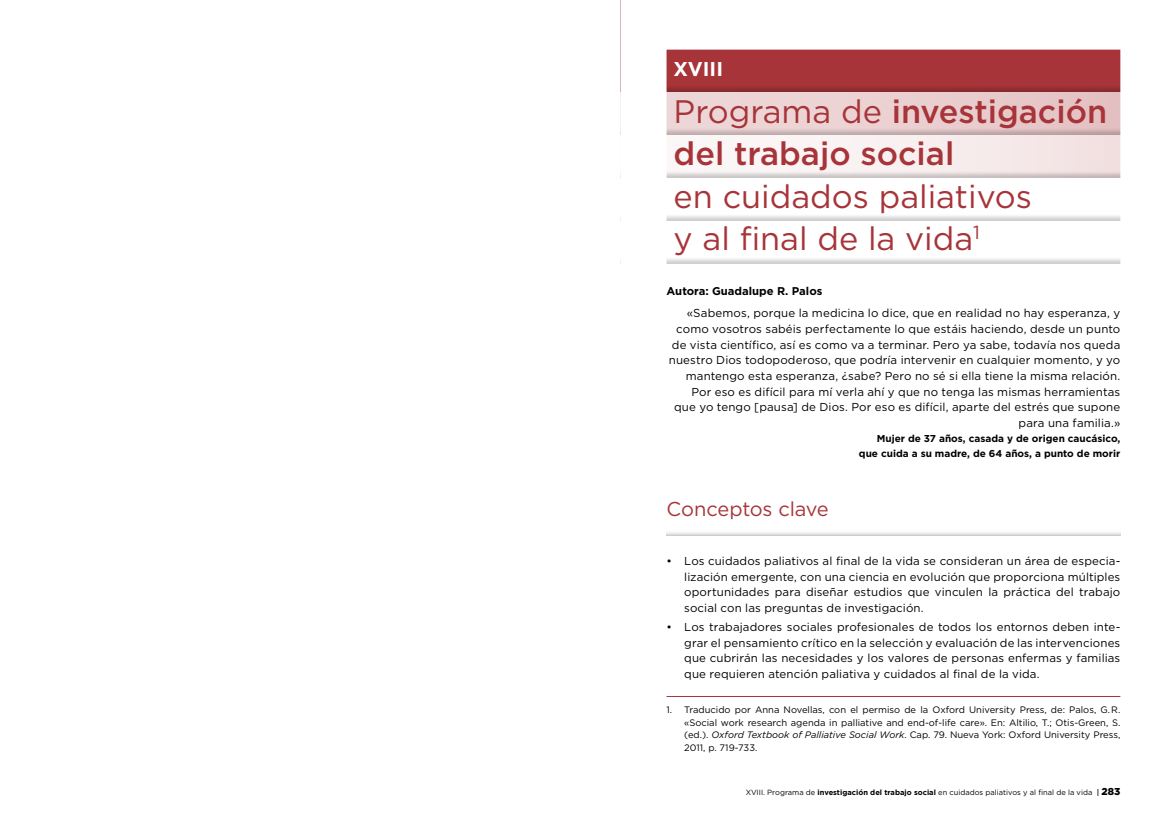
<style>
.page{position:relative;width:1170px;height:833px;background:#fff}
.page>*{position:absolute;margin:0;border:0;box-sizing:border-box;transform-origin:0 0}
.t1{font:500 32.5px/42.5px "Gotham HTF";color:#a73439}
.t2{font:32.5px/42.5px "Gotham HTF";color:#a73439}
.t3{font:20px "Gotham HTF";letter-spacing:-.01em;color:#a73439}
.t4{font:700 20px "Gotham HTF";color:#fff}
.t5{font:11.5px/15.6px "Gotham HTF";letter-spacing:.01em;color:#000;text-align:justify}
.t6{font:700 11.25px "Gotham HTF";color:#000}
.t7{font:700 10px/15px "Gotham HTF";color:#000;text-align:right}
.t8{font:9.38px/12.5px "Gotham HTF";color:#000;text-align:justify}
.t9{font:7.5px "Gotham HTF";color:#000}
.s1{font-weight:400}
.s2{font-style:italic}
.s3{font-weight:700}
.s4{font-weight:500}
.s5{font-weight:900;font-size:10px}
</style>
<div class="page">
<svg style="left:620px;top:0;width:501px;height:264px"></svg>
<svg style="left:666px;top:532px;width:454px;height:3px"></svg>
<hr style="left:666px;top:696px;width:454px;height:1px;background:#a73439">
<h2 class="t4" style="left:673px;top:58px;width:51px">XVIII</h2>
<h1 class="t1" style="left:673px;top:89px;width:435px"><span class="s1">Programa de</span> investigación del trabajo social</h1>
<h1 class="t2" style="left:673px;top:174px;width:360px">en cuidados paliativos y al final de la vida<sup>1</sup></h1>
<p class="t6" style="left:666px;top:284px;width:157px">Autora: Guadalupe R. Palos</p>
<p class="t5" style="left:668px;top:305px;width:453px;text-align:right">«Sabemos, porque la medicina lo dice, que en realidad no hay esperanza, y como vosotros sabéis perfectamente lo que estáis haciendo, desde un punto de vista científico, así es como va a terminar. Pero ya sabe, todavía nos queda nuestro Dios todopoderoso, que podría intervenir en cualquier momento, y yo mantengo esta esperanza, ¿sabe? Pero no sé si ella tiene la misma relación.<br>Por eso es difícil para mí verla ahí y que no tenga las mismas herramientas que yo tengo [pausa] de Dios. Por eso es difícil, aparte del estrés que supone para una familia.»</p>
<p class="t7" style="left:858px;top:430px;width:263px">Mujer de 37 años, casada y de origen caucásico, que cuida a su madre, de 64 años, a punto de morir</p>
<h2 class="t3" style="left:666px;top:498px;width:164px">Conceptos clave</h2>
<p class="t5" style="left:684px;top:553px;width:437px;text-indent:-18px">• Los cuidados paliativos al final de la vida se consideran un área de especia&shy;lización emergente, con una ciencia en evolución que proporciona múltiples oportunidades para diseñar estudios que vinculen la práctica del trabajo social con las preguntas de investigación.</p>
<p class="t5" style="left:684px;top:619px;width:437px;text-indent:-18px">• Los trabajadores sociales profesionales de todos los entornos deben inte&shy;grar el pensamiento crítico en la selección y evaluación de las intervenciones que cubrirán las necesidades y los valores de personas enfermas y familias que requieren atención paliativa y cuidados al final de la vida.</p>
<p class="t8" style="left:684px;top:703px;width:437px;text-indent:-18px">1. Traducido por Anna Novellas, con el permiso de la Oxford University Press, de: Palos, G.R. «Social work research agenda in palliative and end-of-life care». En: Altilio, T.; Otis-Green, S. (ed.). <span class="s2">Oxford Textbook of Palliative Social Work</span>. Cap. 79. Nueva York: Oxford University Press, 2011, p. 719-733.</p>
<p class="t9" style="left:745px;top:788px;width:376px">XVIII. Programa de <span class="s3">investigación del trabajo social</span> en cuidados paliativos y al final de la vida <span class="s4">|</span> <span class="s5">283</span></p>
</div>
